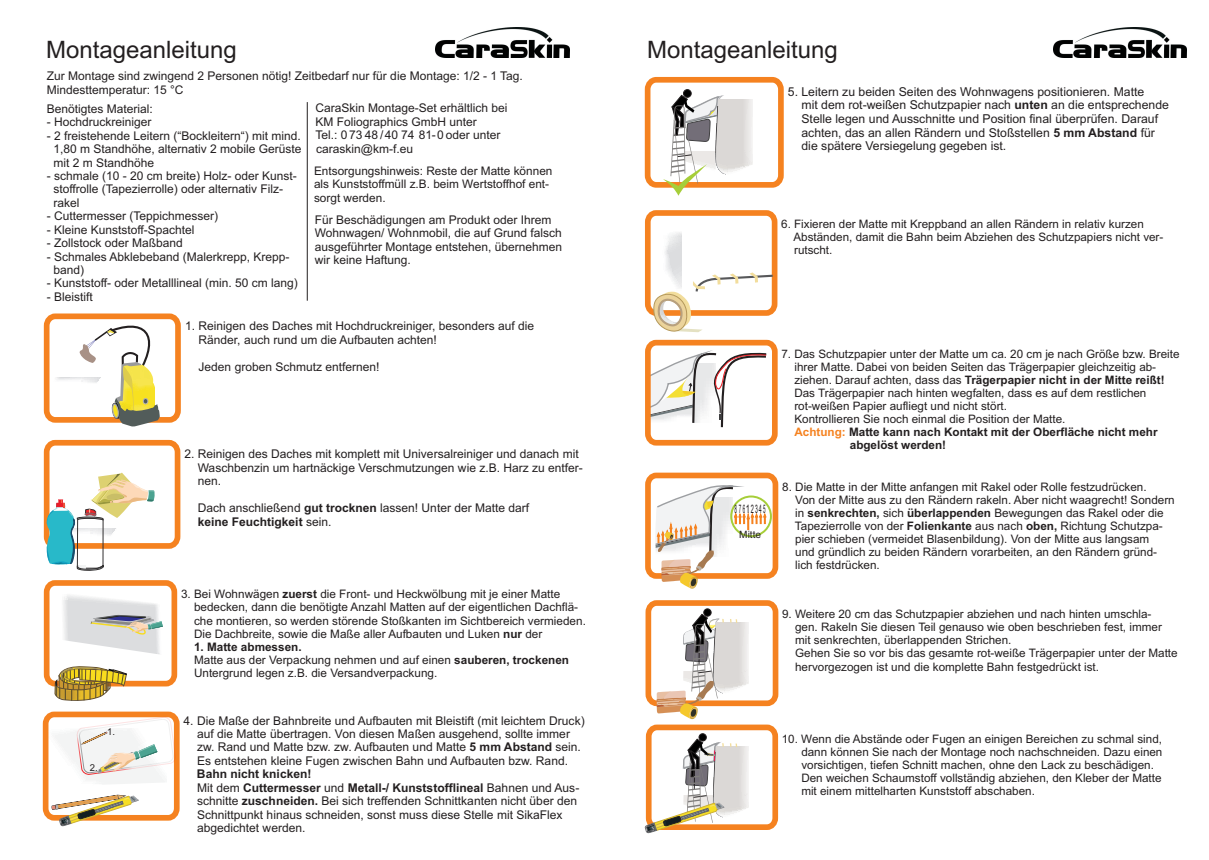
<style>
.page{position:relative;width:1209px;height:860px;background:#fff}
.page>*{position:absolute;margin:0;border:0;box-sizing:border-box;transform-origin:0 0}
.t1{font:24px "Arial";color:#231f20}
.t2{font:12.2px/13.7px "Arial";color:#231f20}
.t3{font:12px/13.4px "Arial";color:#231f20}
.t4{font:11.8px/13.2px "Arial";color:#231f20}
.t5{font:11.7px/13.1px "Arial";color:#231f20}
.t6{font:700 11.7px "Arial";color:#231f20}
.t7{font:11.7px "Arial Narrow";letter-spacing:.18em;color:#231f20;scale:.48 1}
.t8{font:11.6px/13px "Arial";color:#231f20}
.t9{font:10.1px "Arial";color:#231f20}
.t10{font:9.5px "Arial";color:#231f20}
.s1{font-weight:700}
.s2{font-weight:400}
.s3{color:#f58220}
.s4{font-size:11.6px}
</style>
<div class="page">
<hr style="left:307px;top:102px;width:1px;height:199px;background:#231f20">
<div style="left:44px;top:313px;width:137px;height:110px;border:6px solid #f58220;border-radius:9px"></div>
<svg style="left:51px;top:318px;width:111px;height:109px"></svg>
<div style="left:44px;top:440px;width:136px;height:109px;border:6px solid #f58220;border-radius:9px"></div>
<div style="left:44px;top:580px;width:133px;height:106px;border:6px solid #f58220;border-radius:9px"></div>
<svg style="left:46px;top:473px;width:117px;height:228px"></svg>
<div style="left:43px;top:712px;width:137px;height:109px;border:6px solid #f58220;border-radius:9px"></div>
<svg style="left:42px;top:716px;width:134px;height:69px"></svg>
<svg style="left:51px;top:794px;width:88px;height:33px"></svg>
<img style="left:436px;top:28px;width:133px;height:30px">
<div style="left:645px;top:77px;width:138px;height:111px;border:6px solid #f58220;border-radius:9px"></div>
<div style="left:683px;top:89px;width:8px;height:9px;background:#000;border:1px solid #231f20;border-radius:50%"></div>
<svg style="left:663px;top:95px;width:89px;height:101px"></svg>
<div style="left:645px;top:210px;width:132px;height:106px;border:6px solid #f58220;border-radius:9px"></div>
<svg style="left:653px;top:232px;width:122px;height:100px"></svg>
<div style="left:645px;top:473px;width:133px;height:106px;border:6px solid #f58220;border-radius:9px"></div>
<div style="left:645px;top:600px;width:133px;height:106px;border:6px solid #f58220;border-radius:9px"></div>
<div style="left:703px;top:608px;width:8px;height:8px;background:#000;border:1px solid #231f20;border-radius:50%"></div>
<div style="left:646px;top:724px;width:132px;height:106px;border:6px solid #f58220;border-radius:9px"></div>
<div style="left:698px;top:733px;width:8px;height:8px;background:#000;border:1px solid #231f20;border-radius:50%"></div>
<img style="left:1053px;top:28px;width:133px;height:30px">
<svg style="left:644px;top:738px;width:104px;height:96px"></svg>
<svg style="left:656px;top:613px;width:92px;height:106px"></svg>
<svg style="left:652px;top:352px;width:115px;height:76px"></svg>
<div style="left:645px;top:340px;width:132px;height:106px;border:6px solid #f58220;border-radius:9px"></div>
<svg style="left:654px;top:484px;width:118px;height:105px"></svg>
<h1 class="t1" style="left:46px;top:40px;width:192px">Montageanleitung</h1>
<p class="t3" style="left:47px;top:70px;width:478px">Zur Montage sind zwingend 2 Personen nötig! Zeitbedarf nur für die Montage: 1/2 - 1 Tag.<br>Mindesttemperatur: 15 °C</p>
<p class="t3" style="left:47px;top:103px;width:108px">Benötigtes Material:</p>
<p class="t3" style="left:47px;top:117px;width:106px">- Hochdruckreiniger</p>
<p class="t3" style="left:53px;top:130px;width:250px;text-align:justify;text-indent:-7px">- 2 freistehende Leitern (“Bockleitern“) mit mind.<br>1,80 m Standhöhe, alternativ 2 mobile Gerüste mit 2 m Standhöhe</p>
<p class="t3" style="left:53px;top:170px;width:245px;text-indent:-7px">- schmale (10 - 20 cm breite) Holz- oder Kunst&shy;stoffrolle (Tapezierrolle) oder alternativ Filz&shy;rakel</p>
<p class="t3" style="left:47px;top:210px;width:173px">- Cuttermesser (Teppichmesser)</p>
<p class="t3" style="left:47px;top:224px;width:149px">- Kleine Kunststoff-Spachtel</p>
<p class="t3" style="left:47px;top:237px;width:138px">- Zollstock oder Maßband</p>
<p class="t3" style="left:53px;top:251px;width:238px;text-indent:-7px">- Schmales Abklebeband (Malerkrepp, Krepp&shy;band)</p>
<p class="t3" style="left:47px;top:277px;width:253px">- Kunststoff- oder Metalllineal (min. 50 cm lang)</p>
<p class="t3" style="left:47px;top:291px;width:48px">- Bleistift</p>
<p class="t3" style="left:315px;top:103px;width:194px">CaraSkin Montage-Set erhältlich bei<br>KM Foliographics GmbH unter<br>Tel.: 0 73 48 /40 74 81-0 oder unter caraskin@km-f.eu</p>
<p class="t4" style="left:314px;top:165px;width:240px">Entsorgungshinweis: Reste der Matte können als Kunststoffmüll z.B. beim Wertstoffhof ent&shy;sorgt werden.</p>
<p class="t3" style="left:315px;top:214px;width:249px">Für Beschädigungen am Produkt oder Ihrem Wohnwagen/ Wohnmobil, die auf Grund falsch ausgeführter Montage entstehen, übernehmen wir keine Haftung.</p>
<p class="t3" style="left:199px;top:321px;width:337px;text-indent:-13px">1. Reinigen des Daches mit Hochdruckreiniger, besonders auf die<br>Ränder, auch rund um die Aufbauten achten!</p>
<p class="t3" style="left:199px;top:361px;width:182px">Jeden groben Schmutz entfernen!</p>
<p class="t3" style="left:198px;top:449px;width:387px;text-indent:-13px">2. Reinigen des Daches mit komplett mit Universalreiniger und danach mit<br>Waschbenzin um hartnäckige Verschmutzungen wie z.B. Harz zu entfer&shy;nen.</p>
<p class="t3" style="left:198px;top:502px;width:333px">Dach anschließend <span class="s1">gut trocknen</span> lassen! Unter der Matte darf <span class="s1">keine Feuchtigkeit</span> sein.</p>
<p class="t10" style="left:107px;top:728px;width:9px">1.</p>
<p class="t10" style="left:90px;top:764px;width:9px">2.</p>
<p class="t5" style="left:194px;top:589px;width:393px;text-indent:-13px">3. Bei Wohnwägen <span class="s1">zuerst</span> die Front- und Heckwölbung mit je einer Matte bedecken, dann die benötigte Anzahl Matten auf der eigentlichen Dachflä&shy;che montieren, so werden störende Stoßkanten im Sichtbereich vermieden.<br>Die Dachbreite, sowie die Maße aller Aufbauten und Luken <span class="s1">nur</span> der</p>
<p class="t5" style="left:194px;top:641px;width:376px"><span class="s1">1. Matte abmessen.<br></span>Matte aus der Verpackung nehmen und auf einen <span class="s1">sauberen, trockenen<br></span>Untergrund legen z.B. die Versandverpackung.</p>
<p class="t3" style="left:197px;top:715px;width:389px;text-indent:-13px">4. Die Maße der Bahnbreite und Aufbauten mit Bleistift (mit leichtem Druck) auf die Matte übertragen. Von diesen Maßen ausgehend, sollte immer zw. Rand und Matte bzw. zw. Aufbauten und Matte <span class="s1">5 mm Abstand</span> sein.<br>Es entstehen kleine Fugen zwischen Bahn und Aufbauten bzw. Rand.</p>
<p class="t3" style="left:197px;top:768px;width:384px"><span class="s1">Bahn nicht knicken!<br></span>Mit dem <span class="s1">Cuttermesser</span> und <span class="s1">Metall-/ Kunststofflineal</span> Bahnen und Aus&shy;schnitte <span class="s1">zuschneiden.</span> Bei sich treffenden Schnittkanten nicht über den Schnittpunkt hinaus schneiden, sonst muss diese Stelle mit SikaFlex abgedichtet werden.</p>
<h1 class="t1" style="left:647px;top:40px;width:192px">Montageanleitung</h1>
<p class="t2" style="left:801px;top:86px;width:369px;text-indent:-14px">5. Leitern zu beiden Seiten des Wohnwagens positionieren. Matte<br>mit dem rot-weißen Schutzpapier nach <span class="s1">unten</span> an die entsprechende Stelle legen und Ausschnitte und Position final überprüfen. Darauf achten, das an allen Rändern und Stoßstellen <span class="s1">5 mm Abstand</span> für die spätere Versiegelung gegeben ist.</p>
<p class="t8" style="left:793px;top:219px;width:371px;text-indent:-12px">6. Fixieren der Matte mit Kreppband an allen Rändern in relativ kurzen<br>Abständen, damit die Bahn beim Abziehen des Schutzpapiers nicht ver&shy;rutscht.</p>
<p class="t7" style="left:734px;top:504px;width:66px">87612345</p>
<p class="t9" style="left:739px;top:530px;width:23px">Mitte</p>
<p class="t5" style="left:781px;top:348px;width:399px">7. Das Schutzpapier unter der Matte um ca. 20 cm je nach Größe bzw. Breite</p>
<p class="t5" style="left:794px;top:361px;width:363px">ihrer Matte. Dabei von beiden Seiten das Trägerpapier gleichzeitig ab-</p>
<p class="t6" style="left:794px;top:375px;width:372px"><span class="s2">ziehen. Darauf achten, dass das</span> Trägerpapier nicht in der Mitte reißt!</p>
<p class="t5" style="left:794px;top:387px;width:353px">Das Trägerpapier nach hinten wegfalten, dass es auf dem restlichen</p>
<p class="t5" style="left:794px;top:400px;width:214px">rot-weißen Papier aufliegt und nicht stört.</p>
<p class="t5" style="left:794px;top:413px;width:272px">Kontrollieren Sie noch einmal die Position der Matte.</p>
<p class="t6" style="left:794px;top:428px;width:365px"><span class="s3">Achtung:</span> Matte kann nach Kontakt mit der Oberfläche nicht mehr</p>
<p class="t6" style="left:850px;top:441px;width:98px">abgelöst werden!</p>
<p class="t5" style="left:795px;top:481px;width:381px;text-indent:-13px">8. Die Matte in der Mitte anfangen mit Rakel oder Rolle festzudrücken.<br>Von der Mitte aus zu den Rändern rakeln. Aber nicht waagrecht! Sondern in <span class="s1">senkrechten,</span> sich <span class="s1">überlappenden</span> Bewegungen das Rakel oder die Tapezierrolle von der <span class="s1">Folienkante</span> aus nach <span class="s1">oben,</span> Richtung Schutzpa&shy;pier schieben (vermeidet Blasenbildung). Von der Mitte aus langsam<br>und gründlich zu beiden Rändern vorarbeiten, an den Rändern gründ&shy;lich festdrücken.</p>
<p class="t5" style="left:795px;top:609px;width:384px;text-indent:-13px">9. Weitere 20 cm das Schutzpapier abziehen und nach hinten umschla-<br>gen. Rakeln Sie diesen Teil genauso wie oben beschrieben fest, immer mit senkrechten, überlappenden Strichen.<br>Gehen Sie so vor bis das gesamte rot-weiße Trägerpapier unter der Matte hervorgezogen ist und die komplette Bahn festgedrückt ist.</p>
<p class="t5" style="left:801px;top:733px;width:363px;text-indent:-19px"><span class="s4">10.</span> Wenn die Abstände oder Fugen an einigen Bereichen zu schmal sind, dann können Sie nach der Montage noch nachschneiden. Dazu einen vorsichtigen, tiefen Schnitt machen, ohne den Lack zu beschädigen.<br>Den weichen Schaumstoff vollständig abziehen, den Kleber der Matte mit einem mittelharten Kunststoff abschaben.</p>
</div>
